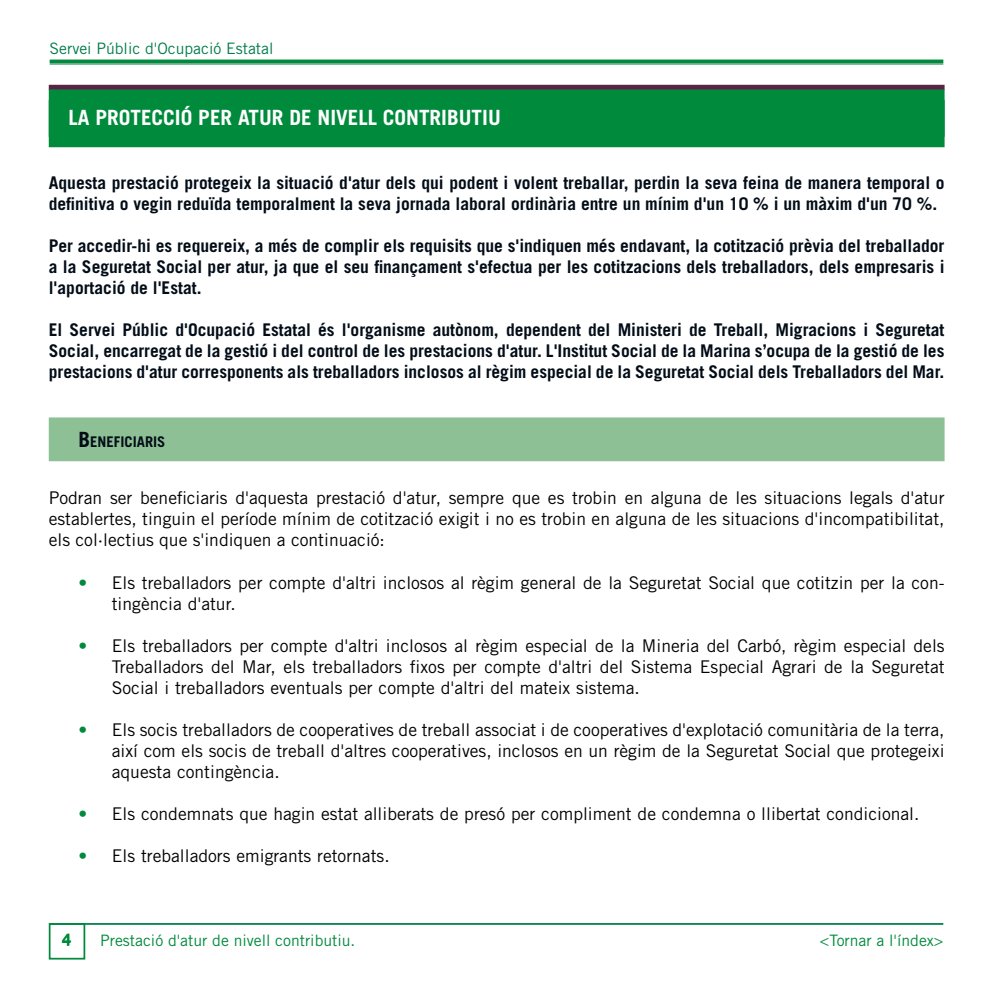
<style>
.page{position:relative;width:993px;height:993px;background:#fff}
.page>*{position:absolute;margin:0;border:0;box-sizing:border-box;transform-origin:0 0}
.t1{font:700 21px "Trade Gothic LT Std";color:#fff}
.t2{font:17.5px/21px "Trade Gothic LT Std";color:#000;text-align:justify}
.t3{font:700 17.5px/21px "Trade Gothic LT Std";color:#030d18;text-align:justify}
.t4{font:15.75px "Trade Gothic LT Std";color:#008a3c}
.t5{font:15.75px "Trade Gothic LT Std";color:#007e48}
.t6{font:700 15.75px "Trade Gothic LT Std";color:#008a3c}
.t7{font:700 14.7px "Trade Gothic LT Std";color:#030d18}
.s1{font-size:21px}
.s2{color:#008a3c}
</style>
<div class="page">
<svg style="left:50px;top:59px;width:893px;height:4px;fill:#008a3c"></svg>
<hr style="left:50px;top:63px;width:893px;height:2px;background:#62aa88">
<hr style="left:50px;top:922px;width:893px;height:2px;background:#007e48">
<div style="left:49px;top:922px;width:36px;height:37px;border:2px solid #008a3c"></div>
<div style="left:49px;top:85px;width:895px;height:5px;background:#5c2244"></div>
<div style="left:49px;top:89px;width:895px;height:58px;background:#008a3c"></div>
<div style="left:49px;top:417px;width:895px;height:44px;background:#8dc095"></div>
<p class="t5" style="left:50px;top:39px;width:225px">Servei Públic d'Ocupació Estatal</p>
<p class="t1" style="left:69px;top:105px;width:433px">LA PROTECCIÓ PER ATUR DE NIVELL CONTRIBUTIU</p>
<p class="t3" style="left:49px;top:172px;width:897px">Aquesta prestació protegeix la situació d'atur dels qui podent i volent treballar, perdin la seva feina de manera temporal o definitiva o vegin reduïda temporalment la seva jornada laboral ordinària entre un mínim d'un 10 % i un màxim d'un 70 %.</p>
<p class="t3" style="left:49px;top:235px;width:897px">Per accedir-hi es requereix, a més de complir els requisits que s'indiquen més endavant, la cotització prèvia del treballador a la Seguretat Social per atur, ja que el seu finançament s'efectua per les cotitzacions dels treballadors, dels empresaris i l'aportació de l'Estat.</p>
<p class="t3" style="left:49px;top:319px;width:896px">El Servei Públic d'Ocupació Estatal és l'organisme autònom, dependent del Ministeri de Treball, Migracions i Seguretat Social, encarregat de la gestió i del control de les prestacions d'atur. L'Institut Social de la Marina s’ocupa de la gestió de les prestacions d'atur corresponents als treballadors inclosos al règim especial de la Seguretat Social dels Treballadors del Mar.</p>
<p class="t7" style="left:78px;top:432px;width:88px"><span class="s1">B</span>ENEFICIARIS</p>
<p class="t2" style="left:49px;top:487px;width:896px">Podran ser beneficiaris d'aquesta prestació d'atur, sempre que es trobin en alguna de les situacions legals d'atur establertes, tinguin el període mínim de cotització exigit i no es trobin en alguna de les situacions d'incompatibilitat, els col·lectius que s'indiquen a continuació:</p>
<p class="t2" style="left:112px;top:571px;width:834px;text-indent:-33px"><span class="s2">•</span> Els treballadors per compte d'altri inclosos al règim general de la Seguretat Social que cotitzin per la con&shy;tingència d'atur.</p>
<p class="t2" style="left:112px;top:634px;width:834px;text-indent:-33px"><span class="s2">•</span> Els treballadors per compte d'altri inclosos al règim especial de la Mineria del Carbó, règim especial dels Treballadors del Mar, els treballadors fixos per compte d'altri del Sistema Especial Agrari de la Seguretat Social i treballadors eventuals per compte d'altri del mateix sistema.</p>
<p class="t2" style="left:112px;top:718px;width:834px;text-indent:-33px"><span class="s2">•</span> Els socis treballadors de cooperatives de treball associat i de cooperatives d'explotació comunitària de la terra, així com els socis de treball d'altres cooperatives, inclosos en un règim de la Seguretat Social que protegeixi aquesta contingència.</p>
<p class="t2" style="left:78px;top:802px;width:842px"><span class="s2">•</span> Els condemnats que hagin estat alliberats de presó per compliment de condemna o llibertat condicional.</p>
<p class="t2" style="left:78px;top:844px;width:312px"><span class="s2">•</span> Els treballadors emigrants retornats.</p>
<p class="t6" style="left:63px;top:929px;width:10px">4</p>
<p class="t4" style="left:100px;top:930px;width:257px">Prestació d'atur de nivell contributiu.</p>
<p class="t4" style="left:819px;top:930px;width:125px">&lt;Tornar a l'índex&gt;</p>
</div>
